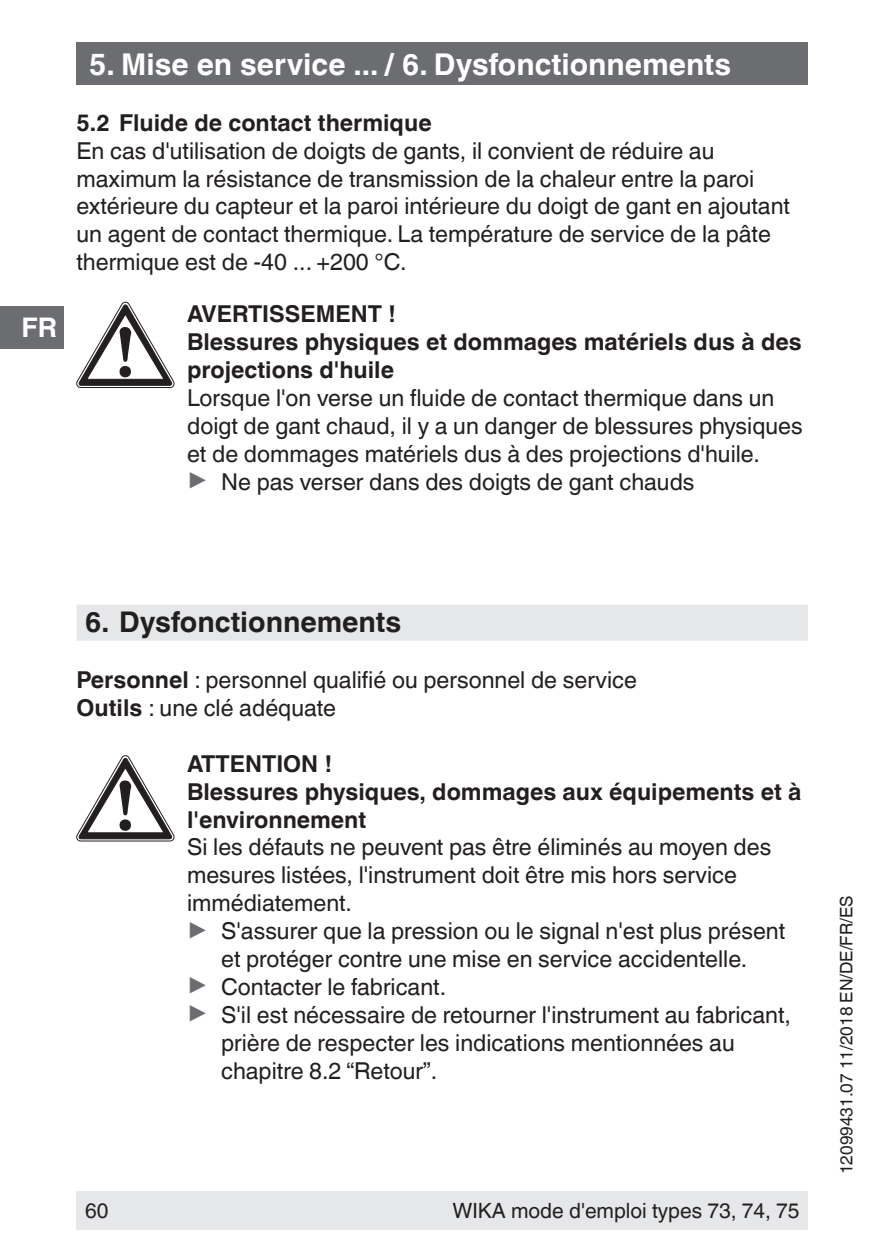
<style>
.page{position:relative;width:893px;height:1259px;background:#fff}
.page>*{position:absolute;margin:0;border:0;box-sizing:border-box;transform-origin:0 0}
.t1{font:700 30px "Helvetica World";color:#fff}
.t2{font:700 28.5px "Helvetica World";color:#231f20}
.t3{font:700 27px "Helvetica World";color:#fff}
.t4{font:23.4px/27.9px "Helvetica World";color:#231f20}
.t5{font:700 23.4px/27.9px "Helvetica World";color:#231f20}
.t6{font:21px "Helvetica World";color:#231f20}
.t7{font:17.4px "Helvetica World";color:#231f20}
.s1{font-size:26.7px;color:#6c6d70}
.s2{font-weight:700}
</style>
<div class="page">
<div style="left:77px;top:1191px;width:731px;height:38px;background:#e6e7e9"></div>
<div style="left:77px;top:43px;width:731px;height:42px;background:#6c6d70"></div>
<div style="left:0;top:306px;width:64px;height:43px;background:#6c6d70"></div>
<div style="left:77px;top:604px;width:731px;height:36px;background:#e6e7e9"></div>
<svg style="left:77px;top:302px;width:97px;height:86px"></svg>
<svg style="left:77px;top:755px;width:97px;height:86px"></svg>
<p class="t3" style="left:21px;top:312px;width:37px">FR</p>
<p class="t1" style="left:89px;top:47px;width:643px">5. Mise en service ... / 6. Dysfonctionnements</p>
<p class="t5" style="left:77px;top:109px;width:357px">5.2 Fluide de contact thermique</p>
<p class="t4" style="left:77px;top:137px;width:715px">En cas d'utilisation de doigts de gants, il convient de réduire au maximum la résistance de transmission de la chaleur entre la paroi extérieure du capteur et la paroi intérieure du doigt de gant en ajoutant un agent de contact thermique. La température de service de la pâte thermique est de -40 ... +200 °C.</p>
<p class="t5" style="left:187px;top:300px;width:616px">AVERTISSEMENT !<br>Blessures physiques et dommages matériels dus à des projections d'huile</p>
<p class="t4" style="left:187px;top:384px;width:617px">Lorsque l'on verse un fluide de contact thermique dans un doigt de gant chaud, il y a un danger de blessures physiques et de dommages matériels dus à des projections d'huile.<br><span class="s1">▶</span> Ne pas verser dans des doigts de gant chauds</p>
<p class="t2" style="left:85px;top:605px;width:318px">6. Dysfonctionnements</p>
<p class="t4" style="left:77px;top:666px;width:562px"><span class="s2">Personnel</span> : personnel qualifié ou personnel de service<br><span class="s2">Outils</span> : une clé adéquate</p>
<p class="t5" style="left:187px;top:749px;width:616px">ATTENTION !<br>Blessures physiques, dommages aux équipements et à l'environnement</p>
<p class="t4" style="left:187px;top:833px;width:586px">Si les défauts ne peuvent pas être éliminés au moyen des</p>
<p class="t4" style="left:187px;top:861px;width:551px">mesures listées, l'instrument doit être mis hors service</p>
<p class="t4" style="left:187px;top:889px;width:166px">immédiatement.</p>
<p class="t4" style="left:187px;top:917px;width:600px"><span class="s1">▶</span> S'assurer que la pression ou le signal n'est plus présent</p>
<p class="t4" style="left:221px;top:945px;width:528px">et protéger contre une mise en service accidentelle.</p>
<p class="t4" style="left:187px;top:973px;width:261px"><span class="s1">▶</span> Contacter le fabricant.</p>
<p class="t4" style="left:187px;top:1001px;width:605px"><span class="s1">▶</span> S'il est nécessaire de retourner l'instrument au fabricant,</p>
<p class="t4" style="left:221px;top:1028px;width:515px">prière de respecter les indications mentionnées au</p>
<p class="t4" style="left:221px;top:1056px;width:218px">chapitre 8.2 “Retour”.</p>
<p class="t6" style="left:85px;top:1198px;width:25px">60</p>
<p class="t6" style="left:452px;top:1198px;width:348px">WIKA mode d'emploi types 73, 74, 75</p>
<p class="t7" style="left:836px;top:1174px;width:280px;rotate:-90deg">12099431.07 11/2018 EN/DE/FR/ES</p>
</div>
